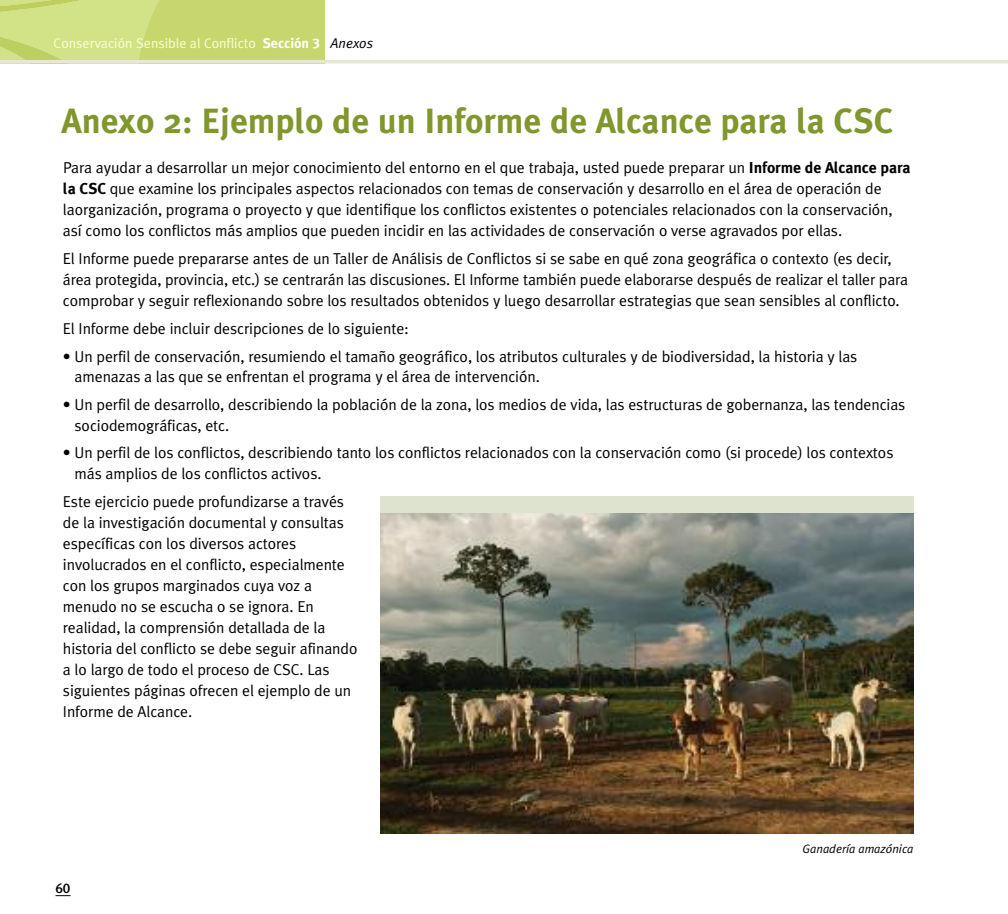
<style>
.page{position:relative;width:1008px;height:914px;background:#fff}
.page>*{position:absolute;margin:0;border:0;box-sizing:border-box;transform-origin:0 0}
.t1{font:700 35px "Meta Plus";color:#80972e}
.t2{font:15.75px/21px "Meta Plus Normal";letter-spacing:-.005em;color:#000}
.t3{font:14px "Meta Plus Normal";color:#fbffd7}
.t4{font:14px "Meta Plus Medium Caps";color:#000}
.t5{font:italic 12.25px "Meta Plus Normal";color:#000}
.s1{font-family:"Meta Plus";font-weight:700;color:#fff}
.s2{font-family:"Meta Plus Bold Caps";color:#fff}
.s3{font-style:italic;color:#000}
.s4{font-family:"Meta Plus";font-weight:700}
</style>
<div class="page">
<svg style="left:0;top:0;width:325px;height:60px;background:#cbdb77"></svg>
<hr style="left:0;top:60px;width:1008px;height:3px;background:#e9e6d2">
<svg style="left:56px;top:895px;width:14px;height:1px"></svg>
<img style="left:380px;top:513px;width:534px;height:320px">
<div style="left:380px;top:497px;width:534px;height:16px;background:#dee3d0"></div>
<p class="t3" style="left:54px;top:35px;width:321px">Conservación Sensible al Conflicto <span class="s1">Sección</span> <span class="s2">3</span> <span class="s3">Anexos</span></p>
<h1 class="t1" style="left:62px;top:101px;width:833px">Anexo 2: Ejemplo de un Informe de Alcance para la CSC</h1>
<p class="t2" style="left:63px;top:157px;width:849px">Para ayudar a desarrollar un mejor conocimiento del entorno en el que trabaja, usted puede preparar un <span class="s4">Informe de Alcance para la CSC</span> que examine los principales aspectos relacionados con temas de conservación y desarrollo en el área de operación de laorganización, programa o proyecto y que identifique los conflictos existentes o potenciales relacionados con la conservación, así como los conflictos más amplios que pueden incidir en las actividades de conservación o verse agravados por ellas.</p>
<p class="t2" style="left:63px;top:248px;width:847px">El Informe puede prepararse antes de un Taller de Análisis de Conflictos si se sabe en qué zona geográfica o contexto (es decir, área protegida, provincia, etc.) se centrarán las discusiones. El Informe también puede elaborarse después de realizar el taller para comprobar y seguir reflexionando sobre los resultados obtenidos y luego desarrollar estrategias que sean sensibles al conflicto.</p>
<p class="t2" style="left:63px;top:318px;width:348px">El Informe debe incluir descripciones de lo siguiente:</p>
<p class="t2" style="left:75px;top:346px;width:784px;text-indent:-12px">• Un perfil de conservación, resumiendo el tamaño geográfico, los atributos culturales y de biodiversidad, la historia y las amenazas a las que se enfrentan el programa y el área de intervención.</p>
<p class="t2" style="left:75px;top:394px;width:832px;text-indent:-12px">• Un perfil de desarrollo, describiendo la población de la zona, los medios de vida, las estructuras de gobernanza, las tendencias sociodemográficas, etc.</p>
<p class="t2" style="left:75px;top:442px;width:820px;text-indent:-12px">• Un perfil de los conflictos, describiendo tanto los conflictos relacionados con la conservación como (si procede) los contextos más amplios de los conflictos activos.</p>
<p class="t2" style="left:63px;top:491px;width:296px">Este ejercicio puede profundizarse a través de la investigación documental y consultas específicas con los diversos actores involucrados en el conflicto, especialmente con los grupos marginados cuya voz a menudo no se escucha o se ignora. En realidad, la comprensión detallada de la historia del conflicto se debe seguir afinando a lo largo de todo el proceso de CSC. Las siguientes páginas ofrecen el ejemplo de un Informe de Alcance.</p>
<p class="t4" style="left:56px;top:880px;width:16px">60</p>
<p class="t5" style="left:803px;top:841px;width:112px">Ganadería amazónica</p>
</div>
